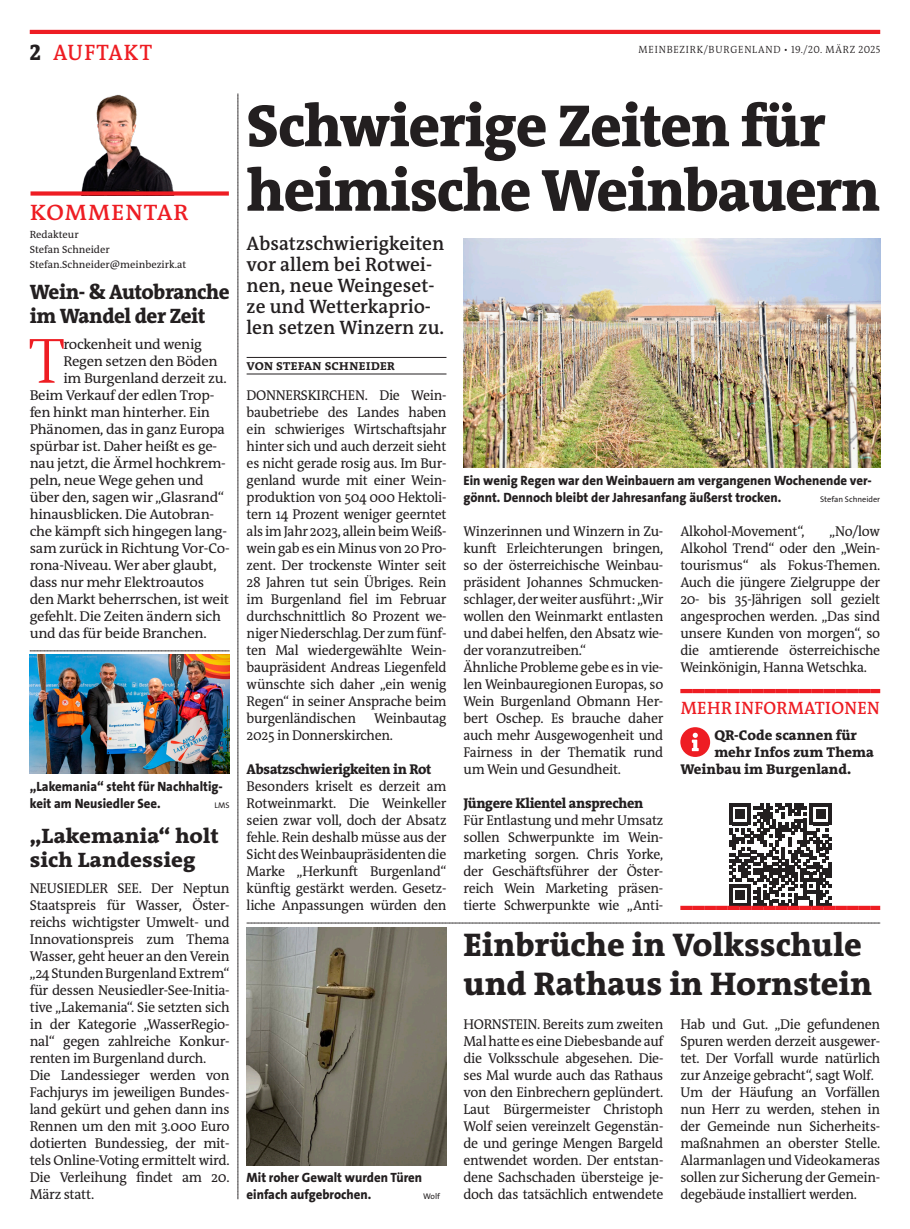
<style>
.page{position:relative;width:910px;height:1229px;background:#fff}
.page>*{position:absolute;margin:0;border:0;box-sizing:border-box;transform-origin:0 0}
.t1{font:100 64.65px "The RM Antiqua";color:#ee1d23}
.t2{font:800 60px/64.5px "The RM Antiqua";letter-spacing:-.02em;color:#231f20}
.t3{font:800 33px/39px "The RM Antiqua";color:#231f20}
.t4{font:600 22.5px "The RM Antiqua";letter-spacing:.045em;color:#ee1d23;scale:1.05 1}
.t5{font:600 22.5px "The RM Antiqua";letter-spacing:.045em;color:#ee1d23;scale:.95 1}
.t6{font:800 21px/24px "The RM Antiqua";letter-spacing:-.02em;color:#231f20;scale:.96 1}
.t7{font:800 21px/24px "The RM Antiqua";letter-spacing:.005em;color:#231f20;scale:1.05 1}
.t8{font:600 19.5px/21px "The RM Antiqua";color:#231f20}
.t9{font:600 18px "The RM Antiqua";letter-spacing:.02em;color:#ee1d23;scale:.96 1}
.t10{font:14.25px/17px "The RM Antiqua";letter-spacing:-.02em;color:#231f20;text-align:justify}
.t11{font:800 14.25px "The RM Antiqua";color:#231f20}
.t12{font:800 14.25px "The RM Antiqua";letter-spacing:-.02em;color:#231f20}
.t13{font:700 14.25px "The RM Antiqua";color:#231f20;scale:.95 1}
.t14{font:800 13.5px/17px "The Sans Os F";color:#231f20;scale:.95 1}
.t15{font:10.5px/15px "The RM Antiqua";color:#231f20}
.t16{font:300 10.5px "The RM Antiqua";letter-spacing:.08em;color:#231f20;scale:.95 1}
.t17{font:8.25px "The Sans Os F";color:#231f20}
.s1{font-weight:800;color:#231f20}
</style>
<div class="page">
<hr style="left:30px;top:30px;width:850px;height:4px;background:#ee1d23">
<svg style="left:247px;top:923px;width:633px;height:1px"></svg>
<svg style="left:30px;top:651px;width:200px;height:1px"></svg>
<svg style="left:238px;top:94px;width:1px;height:1105px"></svg>
<img style="left:463px;top:238px;width:417px;height:230px">
<svg style="left:680px;top:803px;width:200px;height:107px"></svg>
<svg style="left:680px;top:689px;width:200px;height:4px"></svg>
<div style="left:680px;top:727px;width:30px;height:30px;background:#ee1d23;border-radius:50%"></div>
<svg style="left:692px;top:733px;width:7px;height:18px"></svg>
<hr style="left:247px;top:357px;width:199px;height:1px;background:#231f20">
<hr style="left:247px;top:374px;width:199px;height:1px;background:#231f20">
<img style="left:247px;top:927px;width:199px;height:238px">
<img style="left:30px;top:94px;width:144px;height:102px">
<div style="left:31px;top:191px;width:198px;height:5px;background:#ee1d23"></div>
<img style="left:30px;top:655px;width:200px;height:119px">
<h3 class="t5" style="left:30px;top:38px;width:130px"><span class="s1">2</span> AUFTAKT</h3>
<p class="t16" style="left:639px;top:43px;width:256px">MEINBEZIRK/BURGENLAND • 19./20. MÄRZ 2025</p>
<h3 class="t4" style="left:30px;top:198px;width:152px">KOMMENTAR</h3>
<p class="t15" style="left:30px;top:227px;width:158px">Redakteur<br>Stefan Schneider<br>Stefan.Schneider@meinbezirk.at</p>
<h3 class="t6" style="left:30px;top:281px;width:210px">Wein- &amp; Autobranche im Wandel der Zeit</h3>
<h1 class="t1" style="left:29px;top:319px;width:38px">T</h1>
<p class="t10" style="left:63px;top:335px;width:140px">rockenheit und wenig</p>
<p class="t10" style="left:63px;top:352px;width:156px">Regen setzen den Böden</p>
<p class="t10" style="left:63px;top:370px;width:165px">im Burgenland derzeit zu.</p>
<p class="t10" style="left:30px;top:387px;width:186px">Beim Verkauf der edlen Trop-</p>
<p class="t10" style="left:30px;top:404px;width:182px">fen hinkt man hinterher. Ein</p>
<p class="t10" style="left:30px;top:421px;width:197px">Phänomen, das in ganz Europa</p>
<p class="t10" style="left:30px;top:438px;width:189px">spürbar ist. Daher heißt es ge-</p>
<p class="t10" style="left:30px;top:455px;width:198px">nau jetzt, die Ärmel hochkrem-</p>
<p class="t10" style="left:30px;top:472px;width:175px">peln, neue Wege gehen und</p>
<p class="t10" style="left:30px;top:489px;width:196px">über den, sagen wir „Glasrand“</p>
<p class="t10" style="left:30px;top:506px;width:186px">hinausblicken. Die Autobran-</p>
<p class="t10" style="left:30px;top:523px;width:199px">che kämpft sich hingegen lang-</p>
<p class="t10" style="left:30px;top:540px;width:201px">sam zurück in Richtung Vor-Co-</p>
<p class="t10" style="left:30px;top:557px;width:188px">rona-Niveau. Wer aber glaubt,</p>
<p class="t10" style="left:30px;top:574px;width:176px">dass nur mehr Elektroautos</p>
<p class="t10" style="left:30px;top:591px;width:201px">den Markt beherrschen, ist weit</p>
<p class="t10" style="left:30px;top:608px;width:193px">gefehlt. Die Zeiten ändern sich</p>
<p class="t10" style="left:30px;top:625px;width:179px">und das für beide Branchen.</p>
<p class="t14" style="left:30px;top:778px;width:205px">„Lakemania“ steht für Nachhaltig&shy;keit am Neusiedler See.</p>
<p class="t17" style="left:215px;top:800px;width:16px">LMS</p>
<h3 class="t7" style="left:30px;top:824px;width:182px">„Lakemania“ holt sich Landessieg</h3>
<p class="t10" style="left:30px;top:880px;width:201px;text-align:left">NEUSIEDLER SEE. Der Neptun<br>Staatspreis für Wasser, Öster&shy;reichs wichtigster Umwelt- und<br>Innovationspreis zum Thema<br>Wasser, geht heuer an den Verein „24 Stunden Burgenland Extrem“ für dessen Neusiedler-See-Initia&shy;tive „Lakemania“. Sie setzten sich in der Kategorie „WasserRegio&shy;nal“ gegen zahlreiche Konkur&shy;renten im Burgenland durch.<br>Die Landessieger werden von<br>Fachjurys im jeweiligen Bundes&shy;land gekürt und gehen dann ins<br>Rennen um den mit 3.000 Euro dotierten Bundessieg, der mit&shy;tels Online-Voting ermittelt wird.<br>Die Verleihung findet am 20.<br>März statt.</p>
<h2 class="t2" style="left:247px;top:94px;width:635px">Schwierige Zeiten für heimische Weinbauern</h2>
<h3 class="t8" style="left:247px;top:233px;width:199px">Absatzschwierigkeiten vor allem bei Rotwei&shy;nen, neue Weingeset&shy;ze und Wetterkaprio&shy;len setzen Winzern zu.</h3>
<p class="t13" style="left:247px;top:356px;width:158px">Von Stefan Schneider</p>
<p class="t10" style="left:247px;top:387px;width:201px">DONNERSKIRCHEN. Die Wein&shy;baubetriebe des Landes haben ein schwieriges Wirtschaftsjahr hinter sich und auch derzeit sieht es nicht gerade rosig aus. Im Bur&shy;genland wurde mit einer Wein&shy;produktion von 504 000 Hektoli&shy;tern 14 Prozent weniger geerntet als im Jahr 2023, allein beim Weiß&shy;wein gab es ein Minus von 20 Pro&shy;zent. Der trockenste Winter seit 28 Jahren tut sein Übriges. Rein im Burgenland fiel im Februar durchschnittlich 80 Prozent we&shy;niger Niederschlag. Der zum fünf&shy;ten Mal wiedergewählte Wein&shy;baupräsident Andreas Liegenfeld wünschte sich daher „ein wenig Regen“ in seiner Ansprache beim burgenländischen</p>
<p class="t10" style="left:247px;top:710px;width:201px;text-indent:128px">Weinbautag<br>2025 in Donnerskirchen.</p>
<p class="t12" style="left:247px;top:760px;width:186px">Absatzschwierigkeiten in Rot</p>
<p class="t10" style="left:247px;top:778px;width:201px">Besonders kriselt es derzeit am Rotweinmarkt. Die Weinkeller seien zwar voll, doch der Absatz fehle. Rein deshalb müsse aus der Sicht des Weinbaupräsidenten die Marke „Herkunft Burgenland“ künftig gestärkt werden. Gesetz&shy;liche Anpassungen würden den</p>
<p class="t14" style="left:247px;top:1169px;width:186px">Mit roher Gewalt wurden Türen einfach aufgebrochen.</p>
<p class="t17" style="left:423px;top:1191px;width:18px">Wolf</p>
<p class="t14" style="left:463px;top:472px;width:431px">Ein wenig Regen war den Weinbauern am vergangenen Wochenende ver&shy;gönnt. Dennoch bleibt der Jahresanfang äußerst trocken.</p>
<p class="t17" style="left:820px;top:494px;width:62px">Stefan Schneider</p>
<p class="t10" style="left:463px;top:523px;width:201px;text-align:left">Winzerinnen und Winzern in Zu&shy;kunft Erleichterungen bringen, so der österreichische Weinbau&shy;präsident Johannes Schmucken&shy;schlager, der weiter ausführt: „Wir wollen den Weinmarkt entlasten und dabei helfen, den Absatz wie&shy;der voranzutreiben.“<br>Ähnliche Probleme gebe es in vie&shy;len Weinbauregionen Europas, so<br>Wein Burgenland Obmann Her&shy;bert Oschep. Es brauche daher auch mehr Ausgewogenheit und<br>Fairness in der Thematik rund um Wein und Gesundheit.</p>
<p class="t12" style="left:463px;top:794px;width:181px">Jüngere Klientel ansprechen</p>
<p class="t10" style="left:463px;top:812px;width:201px">Für Entlastung und mehr Umsatz sollen Schwerpunkte im Wein&shy;marketing sorgen. Chris Yorke, der Geschäftsführer der Öster&shy;reich Wein Marketing präsen&shy;tierte Schwerpunkte wie „Anti-</p>
<p class="t10" style="left:680px;top:523px;width:201px;text-indent:149px">„No/low Alkohol Trend“ oder den „Wein&shy;tourismus“ als Fokus-Themen.<br>Auch die jüngere Zielgruppe der 20- bis 35-Jährigen soll gezielt angesprochen werden. „Das sind unsere Kunden von morgen“, so die amtierende österreichische Weinkönigin, Hanna Wetschka.</p>
<p class="t10" style="left:680px;top:523px;width:126px">Alkohol-Movement“,</p>
<p class="t9" style="left:681px;top:697px;width:209px">MEHR INFORMATIONEN</p>
<p class="t11" style="left:714px;top:726px;width:144px">QR-Code scannen für</p>
<p class="t11" style="left:714px;top:743px;width:161px">mehr Infos zum Thema</p>
<p class="t11" style="left:680px;top:760px;width:172px">Weinbau im Burgenland.</p>
<h3 class="t3" style="left:463px;top:925px;width:410px">Einbrüche in Volksschule und Rathaus in Hornstein</h3>
<p class="t10" style="left:463px;top:1016px;width:201px">HORNSTEIN. Bereits zum zweiten Mal hatte es eine Diebesbande auf die Volksschule abgesehen. Die&shy;ses Mal wurde auch das Rathaus von den Einbrechern geplündert.<br>Laut Bürgermeister Christoph Wolf seien vereinzelt Gegenstän&shy;de und geringe Mengen Bargeld entwendet worden. Der entstan&shy;dene Sachschaden übersteige je&shy;doch das tatsächlich entwendete</p>
<p class="t10" style="left:680px;top:1016px;width:201px;text-align:left">Hab und Gut. „Die gefundenen<br>Spuren werden derzeit ausgewer&shy;tet. Der Vorfall wurde natürlich zur Anzeige gebracht“, sagt Wolf.<br>Um der Häufung an Vorfällen nun Herr zu werden, stehen in der Gemeinde nun Sicherheits&shy;maßnahmen an oberster Stelle.<br>Alarmanlagen und Videokameras sollen zur Sicherung der Gemein&shy;degebäude installiert werden.</p>
</div>
